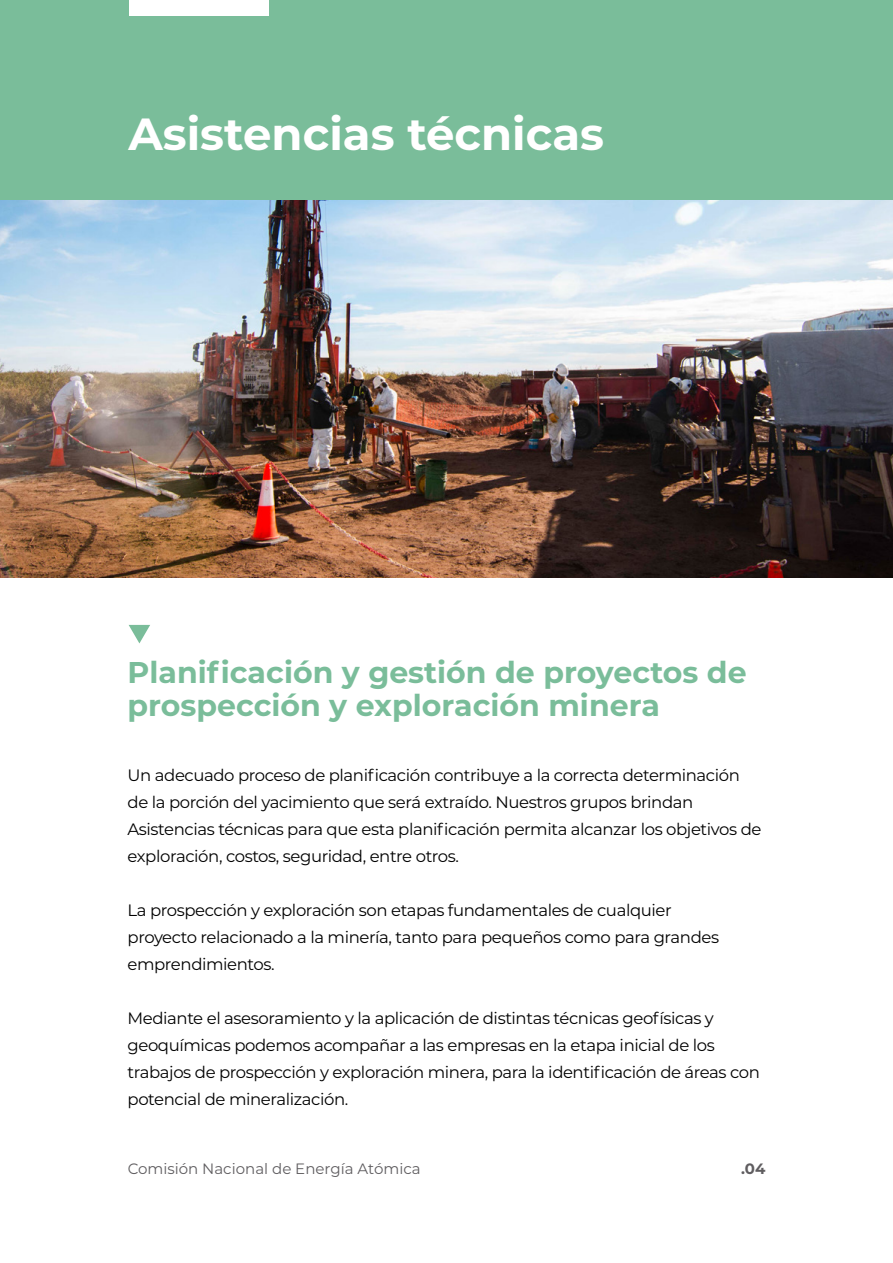
<style>
.page{position:relative;width:893px;height:1263px;background:#fff}
.page>*{position:absolute;margin:0;border:0;box-sizing:border-box;transform-origin:0 0}
.t1{font:700 45px "Montserrat";color:#fff}
.t2{font:700 30px/33px "Montserrat";color:#7abd9a}
.t3{font:16.5px/27px "Montserrat";letter-spacing:-.025em;color:#000}
.t4{font:15px "Montserrat";color:#1a171b}
.t5{font:700 15px "Montserrat";color:#1a171b}
</style>
<div class="page">
<img style="left:0;top:149px;width:893px;height:428px">
<div style="left:1px;top:0;width:892px;height:200px;background:#7abd9a"></div>
<div style="left:129px;top:0;width:139px;height:16px;background:#fff"></div>
<svg style="left:129px;top:625px;width:21px;height:18px"></svg>
<h1 class="t1" style="left:129px;top:101px;width:477px">Asistencias técnicas</h1>
<h2 class="t2" style="left:128px;top:654px;width:621px">Planificación y gestión de proyectos de prospección y exploración minera</h2>
<p class="t3" style="left:128px;top:761px;width:635px">Un adecuado proceso de planificación contribuye a la correcta determinación de la porción del yacimiento que será extraído. Nuestros grupos brindan Asistencias técnicas para que esta planificación permita alcanzar los objetivos de exploración, costos, seguridad, entre otros.</p>
<p class="t3" style="left:128px;top:896px;width:593px">La prospección y exploración son etapas fundamentales de cualquier proyecto relacionado a la minería, tanto para pequeños como para grandes emprendimientos.</p>
<p class="t3" style="left:128px;top:1004px;width:634px">Mediante el asesoramiento y la aplicación de distintas técnicas geofísicas y geoquímicas podemos acompañar a las empresas en la etapa inicial de los trabajos de prospección y exploración minera, para la identificación de áreas con potencial de mineralización.</p>
<p class="t4" style="left:128px;top:1159px;width:295px">Comisión Nacional de Energía Atómica</p>
<p class="t5" style="left:741px;top:1158px;width:26px">.04</p>
</div>
